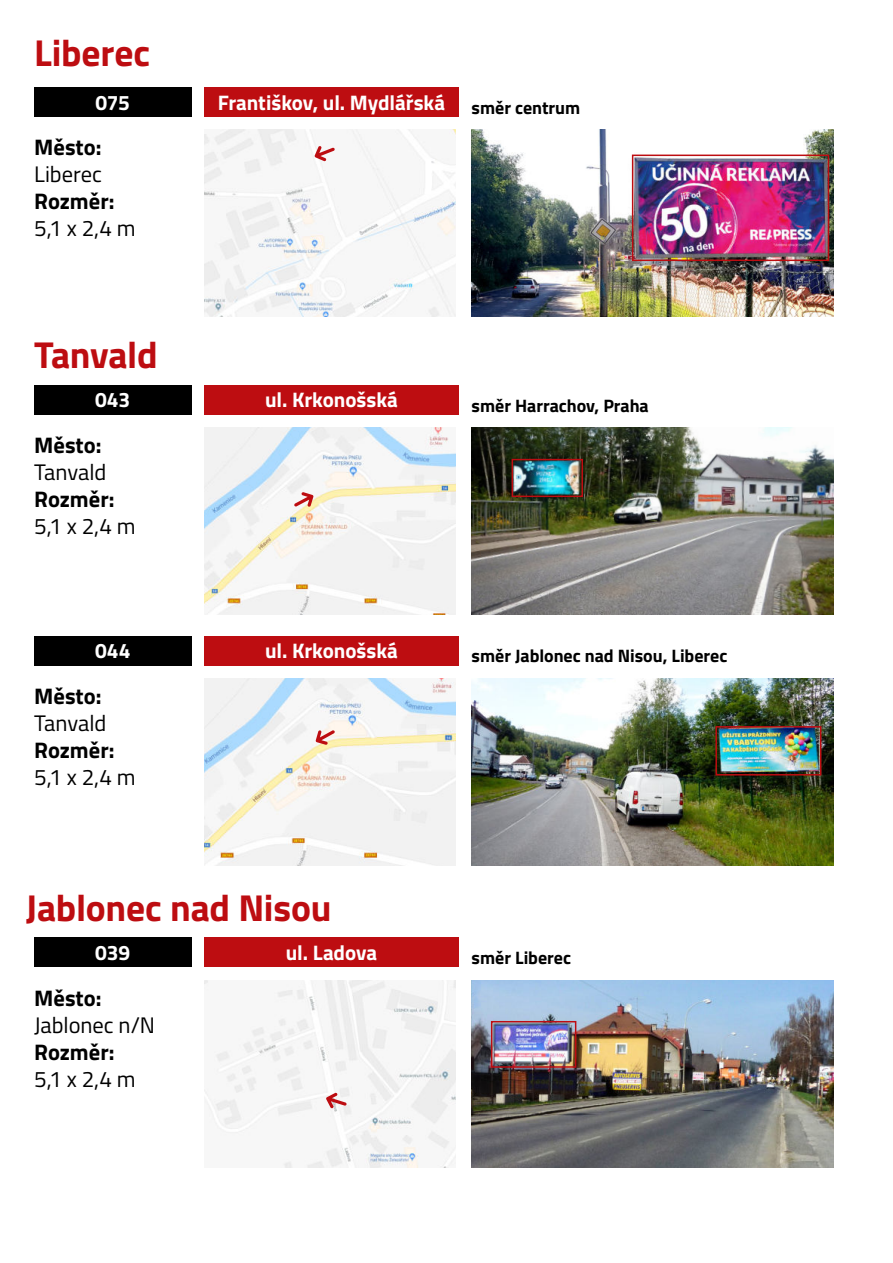
<style>
.page{position:relative;width:893px;height:1263px;background:#fff}
.page>*{position:absolute;margin:0;border:0;box-sizing:border-box;transform-origin:0 0}
.t1{font:700 37.5px "Titillium Web";letter-spacing:-.005em;color:#bd0d11}
.t2{font:22.5px "Titillium Web";letter-spacing:-.005em;color:#000}
.t3{font:700 22.5px "Titillium Web";color:#000}
.t4{font:700 21px "Titillium Web";letter-spacing:-.005em;color:#fff}
.t5{font:700 18px "Titillium Web";color:#000}
</style>
<div class="page">
<div style="left:34px;top:87px;width:157px;height:30px;background:#000"></div>
<div style="left:204px;top:87px;width:255px;height:30px;background:#bd0d11"></div>
<img style="left:204px;top:130px;width:251px;height:187px">
<img style="left:472px;top:130px;width:361px;height:187px">
<svg style="left:315px;top:146px;width:20px;height:15px"></svg>
<div style="left:632px;top:155px;width:197px;height:106px;border:2px solid #bd0d11"></div>
<div style="left:34px;top:385px;width:157px;height:30px;background:#000"></div>
<div style="left:204px;top:385px;width:255px;height:30px;background:#bd0d11"></div>
<img style="left:204px;top:427px;width:251px;height:187px">
<img style="left:472px;top:427px;width:361px;height:187px">
<div style="left:34px;top:636px;width:157px;height:29px;background:#000"></div>
<div style="left:204px;top:636px;width:255px;height:29px;background:#bd0d11"></div>
<img style="left:204px;top:678px;width:251px;height:187px">
<img style="left:472px;top:678px;width:361px;height:187px">
<svg style="left:294px;top:492px;width:19px;height:15px"></svg>
<svg style="left:316px;top:730px;width:19px;height:15px"></svg>
<div style="left:512px;top:459px;width:71px;height:38px;border:2px solid #bd0d11"></div>
<div style="left:715px;top:726px;width:106px;height:49px;border:2px solid #bd0d11"></div>
<div style="left:34px;top:937px;width:157px;height:30px;background:#000"></div>
<div style="left:204px;top:937px;width:255px;height:30px;background:#bd0d11"></div>
<img style="left:204px;top:980px;width:251px;height:187px">
<img style="left:472px;top:980px;width:361px;height:187px">
<svg style="left:326px;top:1092px;width:21px;height:16px"></svg>
<div style="left:491px;top:1021px;width:85px;height:47px;border:2px solid #bd0d11"></div>
<h1 class="t1" style="left:34px;top:31px;width:118px">Liberec</h1>
<p class="t4" style="left:96px;top:90px;width:36px">075</p>
<p class="t4" style="left:218px;top:86px;width:229px">Františkov, ul. Mydlářská</p>
<p class="t5" style="left:472px;top:94px;width:110px">směr centrum</p>
<p class="t3" style="left:34px;top:130px;width:69px">Město:</p>
<p class="t2" style="left:34px;top:166px;width:69px">Liberec</p>
<p class="t3" style="left:34px;top:184px;width:82px">Rozměr:</p>
<p class="t2" style="left:34px;top:220px;width:103px">5,1 x 2,4 m</p>
<h1 class="t1" style="left:34px;top:326px;width:125px">Tanvald</h1>
<p class="t4" style="left:95px;top:388px;width:37px">043</p>
<p class="t4" style="left:265px;top:384px;width:134px">ul. Krkonošská</p>
<p class="t5" style="left:472px;top:391px;width:179px">směr Harrachov, Praha</p>
<p class="t3" style="left:34px;top:428px;width:69px">Město:</p>
<p class="t2" style="left:34px;top:464px;width:74px">Tanvald</p>
<p class="t3" style="left:34px;top:482px;width:82px">Rozměr:</p>
<p class="t2" style="left:34px;top:518px;width:103px">5,1 x 2,4 m</p>
<p class="t4" style="left:95px;top:639px;width:37px">044</p>
<p class="t4" style="left:265px;top:635px;width:134px">ul. Krkonošská</p>
<p class="t5" style="left:472px;top:642px;width:257px">směr Jablonec nad Nisou, Liberec</p>
<p class="t3" style="left:34px;top:679px;width:69px">Město:</p>
<p class="t2" style="left:34px;top:714px;width:74px">Tanvald</p>
<p class="t3" style="left:34px;top:733px;width:82px">Rozměr:</p>
<p class="t2" style="left:34px;top:768px;width:103px">5,1 x 2,4 m</p>
<h1 class="t1" style="left:26px;top:879px;width:307px">Jablonec nad Nisou</h1>
<p class="t4" style="left:95px;top:940px;width:36px">039</p>
<p class="t4" style="left:286px;top:937px;width:93px">ul. Ladova</p>
<p class="t5" style="left:472px;top:944px;width:101px">směr Liberec</p>
<p class="t3" style="left:34px;top:980px;width:69px">Město:</p>
<p class="t2" style="left:34px;top:1016px;width:122px">Jablonec n/N</p>
<p class="t3" style="left:34px;top:1034px;width:82px">Rozměr:</p>
<p class="t2" style="left:34px;top:1070px;width:103px">5,1 x 2,4 m</p>
</div>
